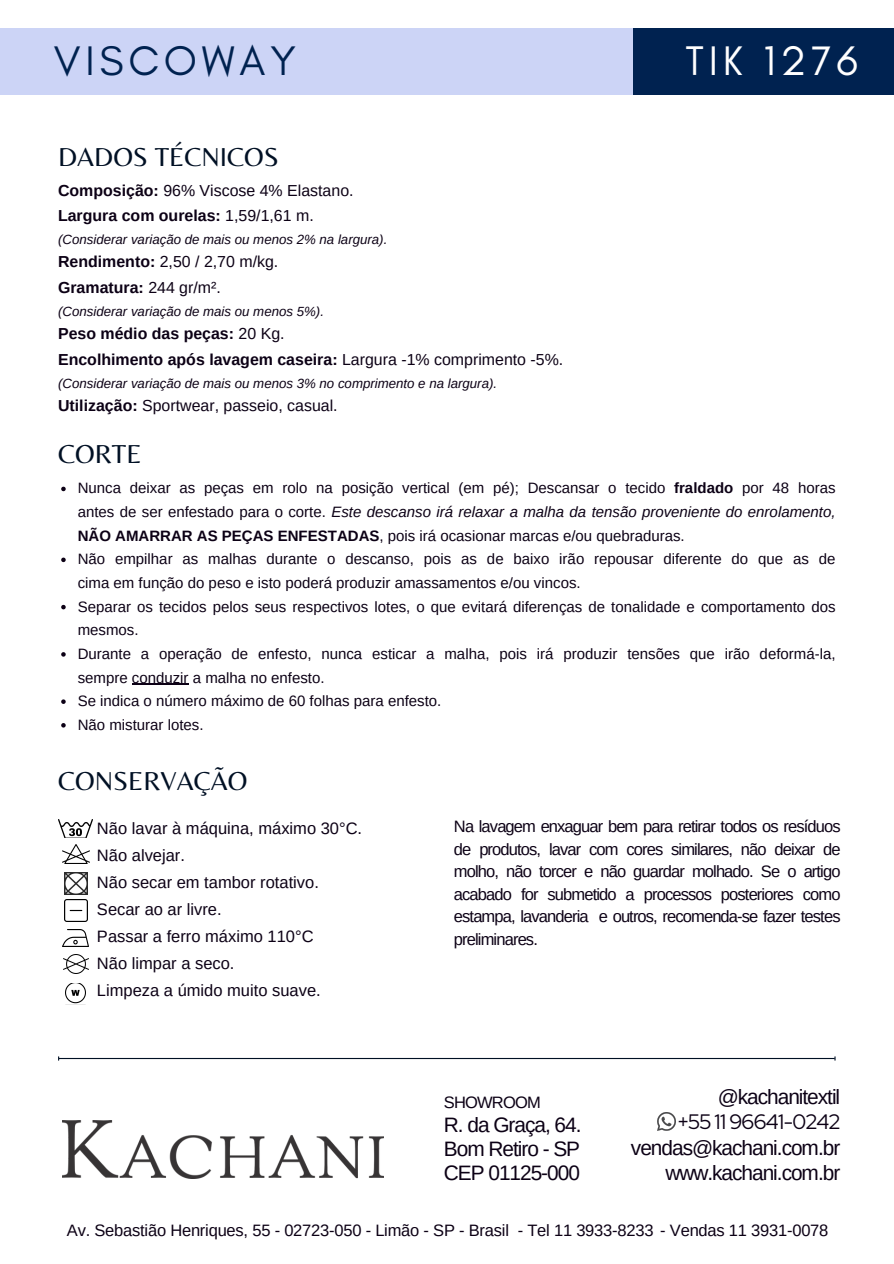
<style>
.page{position:relative;width:894px;height:1264px;background:#fff}
.page>*{position:absolute;margin:0;border:0;box-sizing:border-box;transform-origin:0 0}
.t1{font:42.15px "Glacial Indifference";letter-spacing:.115em;color:#002250}
.t2{font:42.15px "Glacial Indifference";letter-spacing:.115em;color:#fff}
.t3{font:27px "Belleza";color:#001024}
.t4{font:20.85px/23.7px "Arimo";letter-spacing:-.05em;color:#0c0015}
.t5{font:20.85px "Red Hat Display";letter-spacing:-.025em;color:#0c0015}
.t6{font:16.5px/27px "Arimo";letter-spacing:-.01em;color:#0c0015}
.t7{font:16.5px "Arimo";letter-spacing:-.05em;color:#0c0015}
.t8{font:700 15.9px "Arimo";color:#0c0015}
.t9{font:15.9px "Arimo";color:#0c0015}
.t10{font:15px/23.7px "Arimo";color:#0c0015}
.t11{font:italic 13.2px "Arimo";color:#0c0015}
.s1{font-weight:700}
.s2{font-weight:400}
.s3{font-style:italic}
</style>
<div class="page">
<img style="left:58px;top:819px;width:35px;height:18px">
<img style="left:62px;top:844px;width:27px;height:19px">
<img style="left:65px;top:899px;width:22px;height:22px">
<img style="left:63px;top:929px;width:25px;height:17px">
<img style="left:63px;top:954px;width:26px;height:19px">
<img style="left:66px;top:983px;width:19px;height:21px">
<img style="left:62px;top:1120px;width:321px;height:58px">
<div style="left:632px;top:29px;width:261px;height:66px;background:#002250"></div>
<img style="left:657px;top:1112px;width:18px;height:18px">
<div style="left:0;top:29px;width:632px;height:66px;background:#ccd4f6"></div>
<svg style="left:61px;top:486px;width:5px;height:5px"></svg>
<svg style="left:61px;top:557px;width:5px;height:5px"></svg>
<svg style="left:61px;top:605px;width:5px;height:4px"></svg>
<svg style="left:61px;top:652px;width:5px;height:4px"></svg>
<hr style="left:132px;top:683px;width:57px;height:1px;background:#0c0015">
<svg style="left:61px;top:699px;width:5px;height:5px"></svg>
<svg style="left:61px;top:723px;width:5px;height:4px"></svg>
<hr style="left:59px;top:1057px;width:775px;height:2px;background:#001024">
<img style="left:65px;top:872px;width:22px;height:22px">
<p class="t1" style="left:54px;top:35px;width:243px">VISCOWAY</p>
<p class="t3" style="left:58px;top:141px;width:222px">DADOS TÉCNICOS</p>
<p class="t9" style="left:58px;top:181px;width:297px"><span class="s1">Composição:</span> 96% Viscose 4% Elastano.</p>
<p class="t8" style="left:58px;top:206px;width:257px">Largura com ourelas: <span class="s2">1,59/1,61 m.</span></p>
<h2 class="t11" style="left:58px;top:232px;width:331px">(Considerar variação de mais ou menos 2% na largura).</h2>
<p class="t9" style="left:58px;top:253px;width:222px"><span class="s1">Rendimento:</span> 2,50 / 2,70 m/kg.</p>
<p class="t8" style="left:58px;top:278px;width:164px">Gramatura: <span class="s2">244 gr/m².</span></p>
<p class="t11" style="left:58px;top:304px;width:267px">(Considerar variação de mais ou menos 5%).</p>
<p class="t8" style="left:58px;top:325px;width:228px">Peso médio das peças: <span class="s2">20 Kg.</span></p>
<p class="t8" style="left:58px;top:350px;width:506px">Encolhimento após lavagem caseira: <span class="s2">Largura -1% comprimento -5%.</span></p>
<p class="t11" style="left:58px;top:376px;width:440px">(Considerar variação de mais ou menos 3% no comprimento e na largura).</p>
<p class="t9" style="left:58px;top:396px;width:281px"><span class="s1">Utilização:</span> Sportwear, passeio, casual.</p>
<h4 class="t3" style="left:58px;top:438px;width:85px">CORTE</h4>
<p class="t2" style="left:685px;top:35px;width:174px">TIK 1276</p>
<p class="t10" style="left:78px;top:476px;width:759px;text-align:justify">Nunca deixar as peças em rolo na posição vertical (em pé); Descansar o tecido <span class="s1">fraldado</span> por 48 horas antes de ser enfestado para o corte. <span class="s3">Este descanso irá relaxar a malha da tensão proveniente do enrolamento, </span><span class="s1">NÃO AMARRAR AS PEÇAS ENFESTADAS</span>, pois irá ocasionar marcas e/ou quebraduras.</p>
<p class="t10" style="left:78px;top:547px;width:759px">Não empilhar as malhas durante o descanso, pois as de baixo irão repousar diferente do que as de cima em função do peso e isto poderá produzir amassamentos e/ou vincos.</p>
<p class="t10" style="left:78px;top:594px;width:759px">Separar os tecidos pelos seus respectivos lotes, o que evitará diferenças de tonalidade e comportamento dos mesmos.</p>
<p class="t10" style="left:78px;top:642px;width:759px">Durante a operação de enfesto, nunca esticar a malha, pois irá produzir tensões que irão deformá-la, sempre conduzir a malha no enfesto.</p>
<h2 class="t10" style="left:78px;top:689px;width:365px">Se indica o número máximo de 60 folhas para enfesto.</h2>
<p class="t10" style="left:78px;top:712px;width:127px">Não misturar lotes.</p>
<p class="t3" style="left:58px;top:764px;width:191px">CONSERVAÇÃO</p>
<p class="t6" style="left:97px;top:814px;width:267px">Não lavar à máquina, máximo 30°C.<br>Não alvejar.<br>Não secar em tambor rotativo.<br>Secar ao ar livre.<br>Passar a ferro máximo 110°C<br>Não limpar a seco.</p>
<p class="t6" style="left:97px;top:976px;width:225px">Limpeza a úmido muito suave.</p>
<p class="t6" style="left:454px;top:815px;width:388px;line-height:22.5px;text-align:justify">Na lavagem enxaguar bem para retirar todos os resíduos de produtos, lavar com cores similares, não deixar de molho, não torcer e não guardar molhado. Se o artigo acabado for submetido a processos posteriores como estampa, lavanderia e outros, recomenda-se fazer testes preliminares.</p>
<p class="t7" style="left:444px;top:1092px;width:98px">SHOWROOM</p>
<p class="t4" style="left:444px;top:1113px;width:139px">R. da Graça, 64.<br>Bom Retiro - SP</p>
<p class="t4" style="left:444px;top:1160px;width:137px">CEP 01125-000</p>
<p class="t4" style="left:717px;top:1085px;width:124px">@kachanitextil</p>
<p class="t5" style="left:677px;top:1107px;width:164px">+55 11 96641-0242</p>
<p class="t4" style="left:630px;top:1135px;width:211px">vendas@kachani.com.br</p>
<p class="t4" style="left:665px;top:1161px;width:176px">www.kachani.com.br</p>
<h3 class="t6" style="left:67px;top:1216px;width:443px">Av. Sebastião Henriques, 55 - 02723-050 - Limão - SP - Brasil</h3>
<p class="t6" style="left:517px;top:1216px;width:312px">- Tel 11 3933-8233 - Vendas 11 3931-0078</p>
</div>
